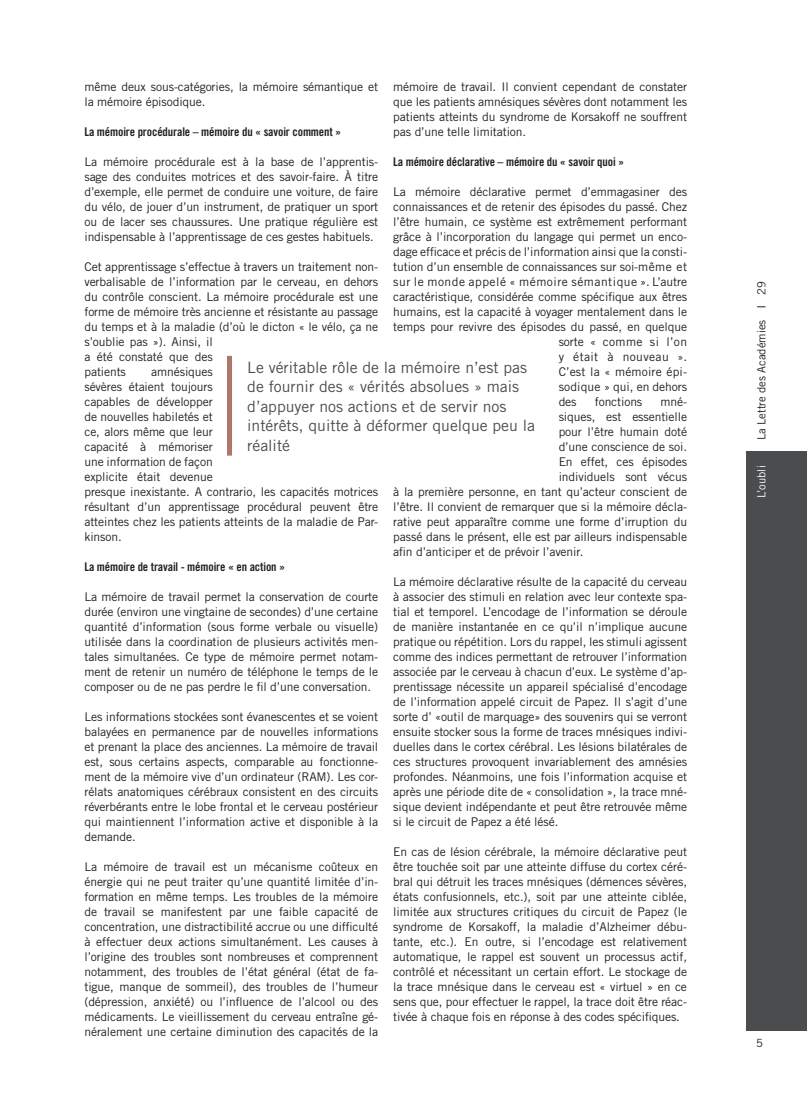
<style>
.page{position:relative;width:807px;height:1115px;background:#fff}
.page>*{position:absolute;margin:0;border:0;box-sizing:border-box;transform-origin:0 0}
.t1{font:15.62px/19.5px "Trade Gothic LT Std";color:#4b4c4d}
.t2{font:12px/15px "Trade Gothic LT Std";letter-spacing:-.01em;color:#231f20;text-align:justify}
.t3{font:12px "Trade Gothic LT Std Bd Cn 20";letter-spacing:-.01em;color:#231f20}
.t4{font:12px "Trade Gothic LT Std";letter-spacing:.04em;color:#231f20}
.t5{font:12px "Trade Gothic LT Std";letter-spacing:.03em;color:#231f20}
.t6{font:12px "Trade Gothic LT Std";letter-spacing:.01em;color:#231f20}
.t7{font:11.25px "Trade Gothic LT Std";color:#231f20}
.t8{font:11.25px "Trade Gothic LT Std";color:#fff}
.s1{font-family:"Trade Gothic LT Std Bd 2";color:#4b4c4d}
</style>
<div class="page">
<div style="left:760px;top:451px;width:47px;height:579px;background:#4b4c4d"></div>
<div style="left:746px;top:451px;width:30px;height:579px;background:#4b4c4d"></div>
<div style="left:227px;top:356px;width:5px;height:100px;background:#ac786b"></div>
<p class="t2" style="left:84px;top:79px;width:295px">même deux sous-catégories, la mémoire sémantique et la mémoire épisodique.</p>
<p class="t3" style="left:84px;top:125px;width:258px">La mémoire procédurale – mémoire du « savoir comment »</p>
<p class="t2" style="left:84px;top:154px;width:295px">La mémoire procédurale est à la base de l’apprentis&shy;sage des conduites motrices et des savoir-faire. À titre d’exemple, elle permet de conduire une voiture, de faire du vélo, de jouer d’un instrument, de pratiquer un sport ou de lacer ses chaussures. Une pratique régulière est indispensable à l’apprentissage de ces gestes habituels.</p>
<p class="t2" style="left:84px;top:259px;width:295px;text-align:left">Cet apprentissage s’effectue à travers un traitement non&shy;verbalisable de l’information par le cerveau, en dehors du contrôle conscient. La mémoire procédurale est une forme de mémoire très ancienne et résistante au passage du temps et à la maladie (d’où le dicton « le vélo, ça ne s’oublie pas »). Ainsi, il<br>a été constaté que des<br>patients</p>
<p class="t2" style="left:393px;top:79px;width:295px">mémoire de travail. Il convient cependant de constater que les patients amnésiques sévères dont notamment les patients atteints du syndrome de Korsakoff ne souffrent pas d’une telle limitation.</p>
<p class="t3" style="left:393px;top:155px;width:232px">La mémoire déclarative – mémoire du « savoir quoi »</p>
<p class="t2" style="left:393px;top:184px;width:295px">La mémoire déclarative permet d’emmagasiner des</p>
<p class="t2" style="left:393px;top:199px;width:295px">connaissances et de retenir des épisodes du passé. Chez</p>
<p class="t2" style="left:393px;top:214px;width:295px">l’être humain, ce système est extrêmement performant</p>
<p class="t2" style="left:393px;top:229px;width:295px">grâce à l’incorporation du langage qui permet un enco-</p>
<p class="t2" style="left:393px;top:244px;width:295px">dage efficace et précis de l’information ainsi que la consti-</p>
<p class="t2" style="left:393px;top:259px;width:295px">tution d’un ensemble de connaissances sur soi-même et</p>
<p class="t4" style="left:393px;top:275px;width:295px">sur le monde appelé « mémoire sémantique ». L’autre</p>
<p class="t2" style="left:393px;top:289px;width:295px">caractéristique, considérée comme spécifique aux êtres</p>
<p class="t2" style="left:393px;top:304px;width:295px">humains, est la capacité à voyager mentalement dans le</p>
<p class="t2" style="left:393px;top:319px;width:295px">temps pour revivre des épisodes du passé, en quelque</p>
<p class="t5" style="left:558px;top:335px;width:130px">sorte « comme si l’on</p>
<p class="t5" style="left:558px;top:350px;width:130px">y était à nouveau ».</p>
<p class="t6" style="left:558px;top:365px;width:130px">C’est la « mémoire épi-</p>
<p class="t2" style="left:558px;top:379px;width:130px">sodique » qui, en dehors</p>
<p class="t2" style="left:558px;top:394px;width:19px">des</p>
<p class="t2" style="left:595px;top:394px;width:49px">fonctions</p>
<p class="t2" style="left:660px;top:394px;width:28px">mné-</p>
<p class="t2" style="left:558px;top:409px;width:130px">siques, est essentielle</p>
<p class="t2" style="left:558px;top:424px;width:130px">pour l’être humain doté</p>
<p class="t2" style="left:558px;top:439px;width:130px">d’une conscience de soi.</p>
<p class="t2" style="left:558px;top:454px;width:130px">En effet, ces épisodes</p>
<p class="t2" style="left:558px;top:469px;width:130px">individuels sont vécus</p>
<p class="t2" style="left:393px;top:484px;width:295px">à la première personne, en tant qu’acteur conscient de</p>
<p class="t2" style="left:393px;top:499px;width:295px">l’être. Il convient de remarquer que si la mémoire décla-</p>
<p class="t2" style="left:393px;top:514px;width:295px">rative peut apparaître comme une forme d’irruption du</p>
<p class="t2" style="left:393px;top:529px;width:295px">passé dans le présent, elle est par ailleurs indispensable</p>
<p class="t2" style="left:393px;top:544px;width:192px">afin d’anticiper et de prévoir l’avenir.</p>
<p class="t2" style="left:393px;top:574px;width:295px">La mémoire déclarative résulte de la capacité du cerveau à associer des stimuli en relation avec leur contexte spa&shy;tial et temporel. L’encodage de l’information se déroule de manière instantanée en ce qu’il n’implique aucune pratique ou répétition. Lors du rappel, les stimuli agissent comme des indices permettant de retrouver l’information associée par le cerveau à chacun d’eux. Le système d’ap&shy;prentissage nécessite un appareil spécialisé d’encodage de l’information appelé circuit de Papez. Il s’agit d’une sorte d’ «outil de marquage» des souvenirs qui se verront ensuite stocker sous la forme de traces mnésiques indivi&shy;duelles dans le cortex cérébral. Les lésions bilatérales de ces structures provoquent invariablement des amnésies profondes. Néanmoins, une fois l’information acquise et après une période dite de « consolidation », la trace mné&shy;sique devient indépendante et peut être retrouvée même si le circuit de Papez a été lésé.</p>
<p class="t2" style="left:393px;top:844px;width:295px">En cas de lésion cérébrale, la mémoire déclarative peut être touchée soit par une atteinte diffuse du cortex céré&shy;bral qui détruit les traces mnésiques (démences sévères, états confusionnels, etc.), soit par une atteinte ciblée, limitée aux structures critiques du circuit de Papez (le syndrome de Korsakoff, la maladie d’Alzheimer débu&shy;tante, etc.). En outre, si l’encodage est relativement automatique, le rappel est souvent un processus actif, contrôlé et nécessitant un certain effort. Le stockage de la trace mnésique dans le cerveau est « virtuel » en ce sens que, pour effectuer le rappel, la trace doit être réac&shy;tivée à chaque fois en réponse à des codes spécifiques.</p>
<h1 class="t1" style="left:247px;top:357px;width:289px">Le véritable rôle de la mémoire n’est pas de fournir des « vérités absolues » mais d’appuyer nos actions et de servir nos intérêts, quitte à déformer quelque peu la réalité</h1>
<p class="t2" style="left:84px;top:364px;width:295px;text-align:left;text-indent:67px">amnésiques<br>sévères étaient toujours<br>capables de développer<br>de nouvelles habiletés et<br>ce, alors même que leur<br>capacité à mémoriser<br>une information de façon<br>explicite était devenue<br>presque inexistante. A contrario, les capacités motrices résultant d’un apprentissage procédural peuvent être atteintes chez les patients atteints de la maladie de Par&shy;kinson.</p>
<p class="t3" style="left:84px;top:560px;width:202px">La mémoire de travail - mémoire « en action »</p>
<p class="t2" style="left:84px;top:589px;width:295px">La mémoire de travail permet la conservation de courte durée (environ une vingtaine de secondes) d’une certaine quantité d’information (sous forme verbale ou visuelle) utilisée dans la coordination de plusieurs activités men&shy;tales simultanées. Ce type de mémoire permet notam&shy;ment de retenir un numéro de téléphone le temps de le composer ou de ne pas perdre le fil d’une conversation.</p>
<p class="t2" style="left:84px;top:709px;width:295px">Les informations stockées sont évanescentes et se voient balayées en permanence par de nouvelles informations et prenant la place des anciennes. La mémoire de travail est, sous certains aspects, comparable au fonctionne&shy;ment de la mémoire vive d’un ordinateur (RAM). Les cor&shy;rélats anatomiques cérébraux consistent en des circuits réverbérants entre le lobe frontal et le cerveau postérieur qui maintiennent l’information active et disponible à la demande.</p>
<p class="t2" style="left:84px;top:859px;width:295px">La mémoire de travail est un mécanisme coûteux en énergie qui ne peut traiter qu’une quantité limitée d’in&shy;formation en même temps. Les troubles de la mémoire de travail se manifestent par une faible capacité de concentration, une distractibilité accrue ou une difficulté à effectuer deux actions simultanément. Les causes à l’origine des troubles sont nombreuses et comprennent notamment, des troubles de l’état général (état de fa&shy;tigue, manque de sommeil), des troubles de l’humeur (dépression, anxiété) ou l’influence de l’alcool ou des médicaments. Le vieillissement du cerveau entraîne gé&shy;néralement une certaine diminution des capacités de la</p>
<p class="t7" style="left:754px;top:440px;width:161px;rotate:-90deg">La Lettre des Académies <span class="s1">|</span> 29</p>
<p class="t8" style="left:754px;top:498px;width:34px;rotate:-90deg">L’oubli</p>
<p class="t7" style="left:756px;top:1036px;width:8px">5</p>
</div>
